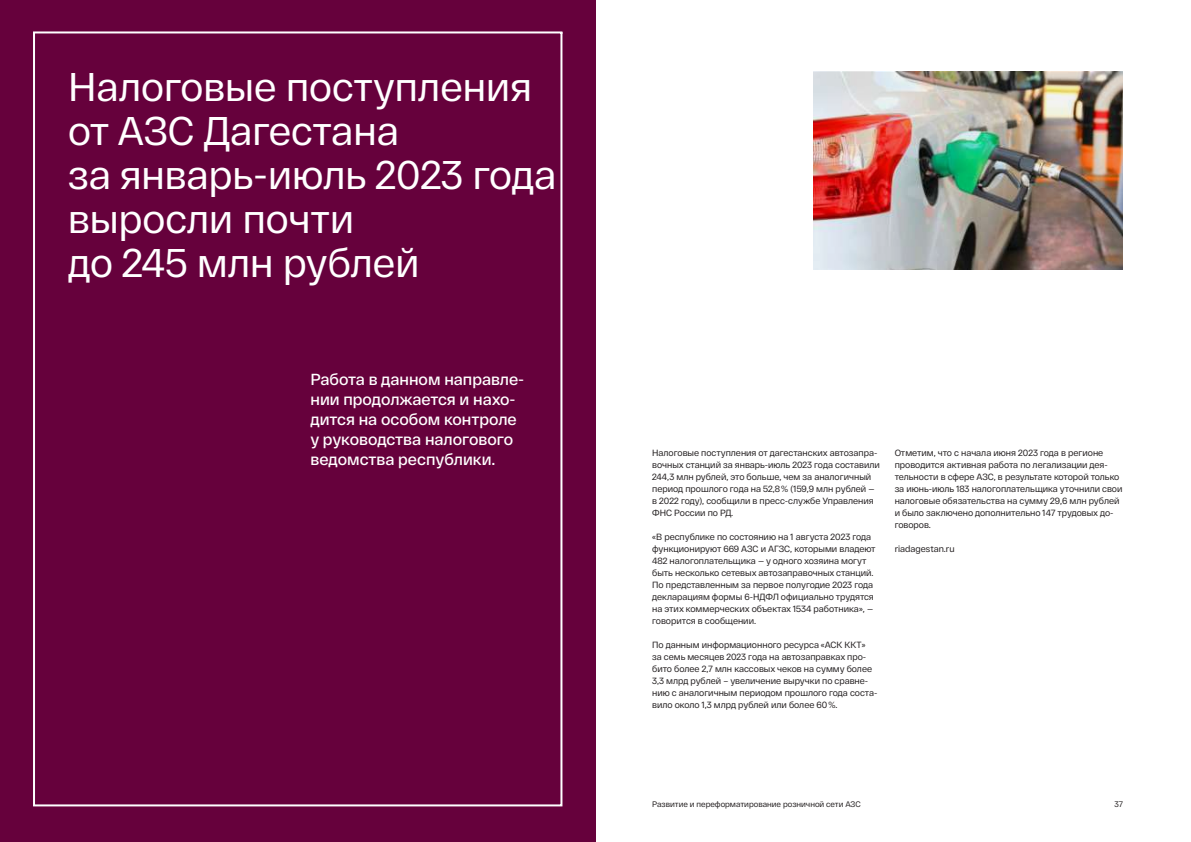
<style>
.page{position:relative;width:1191px;height:842px;background:#fff}
.page>*{position:absolute;margin:0;border:0;box-sizing:border-box;transform-origin:0 0}
.t1{font:40px/44px "RF Dewi";color:#fff}
.t2{font:600 16px/20px "RF Dewi";color:#fff}
.t3{font:9px/12px "RF Dewi";color:#231f20}
.t4{font:8px "RF Dewi";color:#231f20}
</style>
<div class="page">
<div style="left:0;top:0;width:595px;height:842px;background:#66013c"></div>
<svg style="left:33px;top:31px;width:530px;height:776px"></svg>
<img style="left:814px;top:72px;width:309px;height:198px">
<h1 class="t1" style="left:68px;top:65px;width:489px">Налоговые поступления от АЗС Дагестана<br>за январь-июль 2023 года выросли почти<br>до 245 млн рублей</h1>
<h2 class="t2" style="left:310px;top:369px;width:215px">Работа в данном направле&shy;нии продолжается и нахо&shy;дится на особом контроле у руководства налогового ведомства республики.</h2>
<p class="t3" style="left:652px;top:447px;width:229px">Налоговые поступления от дагестанских автозапра&shy;вочных станций за январь-июль 2023 года составили 244,3 млн рублей, это больше, чем за аналогичный период прошлого года на 52,8% (159,9 млн рублей — в 2022 году), сообщили в пресс-службе Управления ФНС России по РД.</p>
<p class="t3" style="left:652px;top:531px;width:225px">«В республике по состоянию на 1 августа 2023 года функционируют 669 АЗС и АГЗС, которыми владеют 482 налогоплательщика — у одного хозяина могут быть несколько сетевых автозаправочных станций.<br>По представленным за первое полугодие 2023 года декларациям формы 6-НДФЛ официально трудятся на этих коммерческих объектах 1534 работника», — говорится в сообщении.</p>
<p class="t3" style="left:652px;top:639px;width:227px">По данным информационного ресурса «АСК ККТ» за семь месяцев 2023 года на автозаправках про&shy;бито более 2,7 млн кассовых чеков на сумму более 3,3 млрд рублей – увеличение выручки по сравне&shy;нию с аналогичным периодом прошлого года соста&shy;вило около 1,3 млрд рублей или более 60%.</p>
<p class="t3" style="left:894px;top:447px;width:229px">Отметим, что с начала июня 2023 года в регионе проводится активная работа по легализации дея&shy;тельности в сфере АЗС, в результате которой только за июнь-июль 183 налогоплательщика уточнили свои налоговые обязательства на сумму 29,6 млн рублей и было заключено дополнительно 147 трудовых до&shy;говоров.</p>
<p class="t3" style="left:894px;top:543px;width:62px">riadagestan.ru</p>
<p class="t4" style="left:652px;top:799px;width:210px">Развитие и переформатирование розничной сети АЗС</p>
<p class="t4" style="left:1114px;top:799px;width:10px">37</p>
</div>
